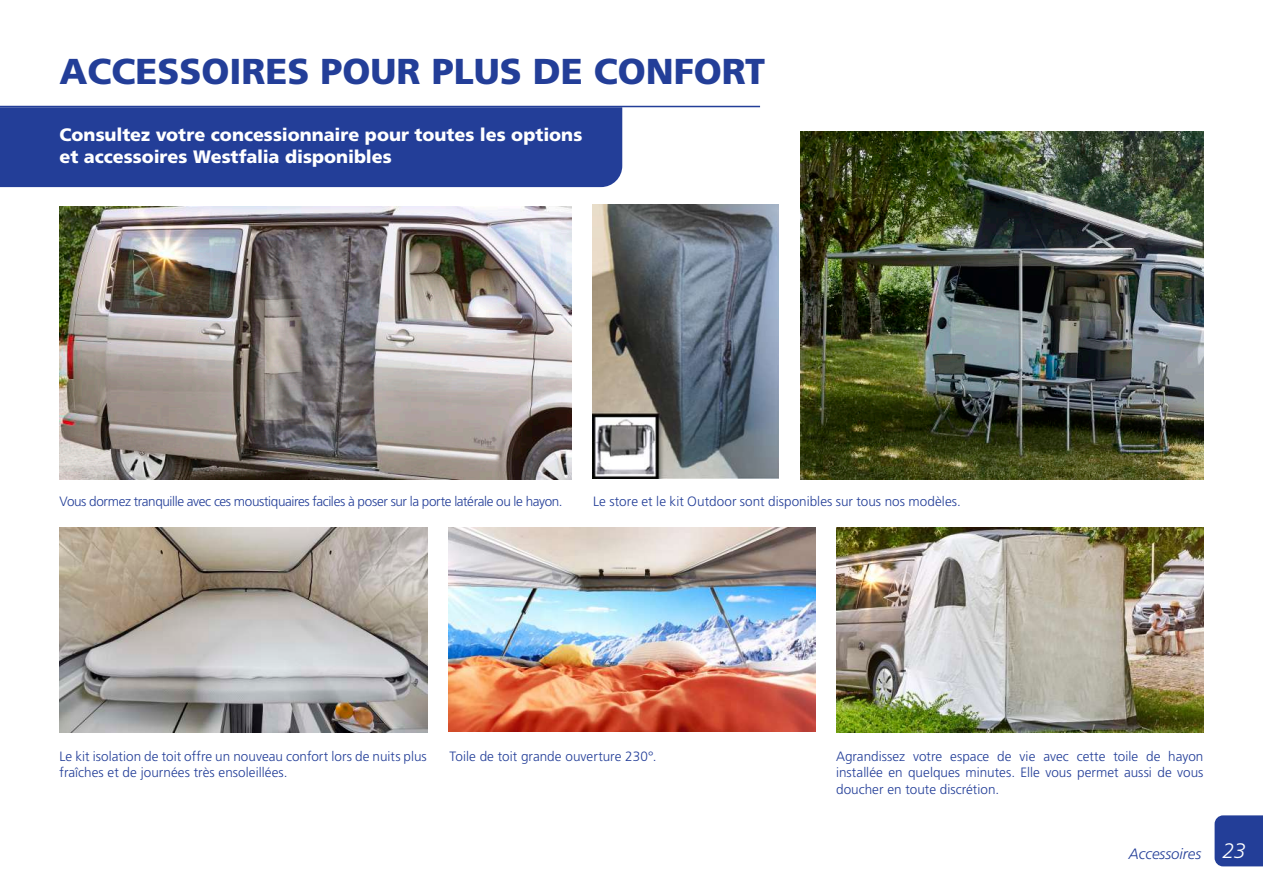
<style>
.page{position:relative;width:1263px;height:893px;background:#fff}
.page>*{position:absolute;margin:0;border:0;box-sizing:border-box;transform-origin:0 0}
.t1{font:900 36px "Frutiger";color:#233e98}
.t2{font:italic 300 21px "Frutiger";color:#fff}
.t3{font:900 18px/22.5px "Frutiger";color:#fff}
.t4{font:italic 300 15px "Frutiger";color:#233e98}
.t5{font:300 13.5px/16.5px "Frutiger";color:#233e98;text-align:justify}
.t6{font:300 13.5px "Frutiger";letter-spacing:-.03em;color:#233e98}
</style>
<div class="page">
<div style="left:1214px;top:815px;width:49px;height:51px;background:#233e98"></div>
<img style="left:592px;top:204px;width:187px;height:275px">
<img style="left:800px;top:132px;width:403px;height:347px">
<img style="left:60px;top:528px;width:368px;height:204px">
<hr style="left:0;top:106px;width:760px;height:1px;background:#233e98">
<div style="left:0;top:107px;width:622px;height:80px;background:#233e98"></div>
<img style="left:60px;top:206px;width:512px;height:273px">
<img style="left:449px;top:527px;width:367px;height:204px">
<img style="left:836px;top:527px;width:367px;height:205px">
<h1 class="t1" style="left:60px;top:50px;width:707px">ACCESSOIRES POUR PLUS DE CONFORT</h1>
<h3 class="t3" style="left:60px;top:123px;width:524px">Consultez votre concessionnaire pour toutes les options et accessoires Westfalia disponibles</h3>
<p class="t6" style="left:60px;top:493px;width:505px">Vous dormez tranquille avec ces moustiquaires faciles à poser sur la porte latérale ou le hayon.</p>
<p class="t5" style="left:593px;top:493px;width:369px">Le store et le kit Outdoor sont disponibles sur tous nos modèles.</p>
<p class="t5" style="left:60px;top:748px;width:369px">Le kit isolation de toit offre un nouveau confort lors de nuits plus fraîches et de journées très ensoleillées.</p>
<p class="t5" style="left:449px;top:748px;width:209px">Toile de toit grande ouverture 230°.</p>
<p class="t5" style="left:836px;top:748px;width:369px">Agrandissez votre espace de vie avec cette toile de hayon installée en quelques minutes. Elle vous permet aussi de vous doucher en toute discrétion.</p>
<p class="t4" style="left:1129px;top:845px;width:74px">Accessoires</p>
<h2 class="t2" style="left:1222px;top:839px;width:25px">23</h2>
</div>
